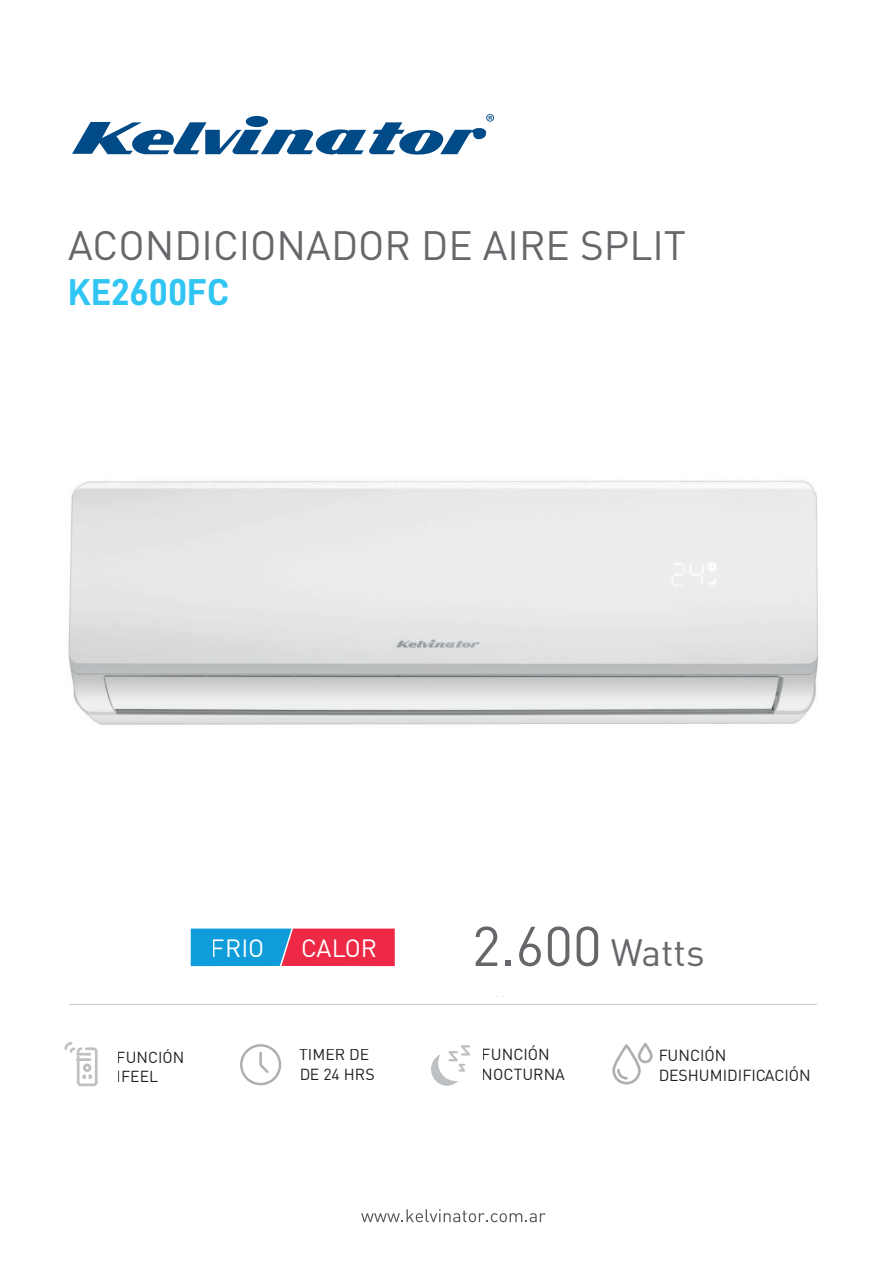
<style>
.page{position:relative;width:893px;height:1263px;background:#fff}
.page>*{position:absolute;margin:0;border:0;box-sizing:border-box;transform-origin:0 0}
.t1{font:55.05px "DIN Pro";color:#65676b}
.t2{font:40.5px "DIN Pro";color:#66676b}
.t3{font:37.5px "D DIN Bold";color:#30c5f3}
.t4{font:24.6px "DIN Pro";color:#fff}
.t5{font:15.9px/19.8px "DIN Pro";color:#241f25}
.t6{font:15.75px/18.9px "DIN Pro";color:#241f25}
.s1{font-size:37.5px}
</style>
<div class="page">
<svg style="left:191px;top:928px;width:204px;height:38px;background:#87638d"></svg>
<svg style="left:361px;top:1209px;width:185px;height:13px"></svg>
<svg style="left:72px;top:114px;width:422px;height:41px"></svg>
<hr style="left:69px;top:1004px;width:748px;height:1px;background:#b5b8b9">
<svg style="left:431px;top:1045px;width:39px;height:41px"></svg>
<svg style="left:612px;top:1043px;width:41px;height:41px"></svg>
<svg style="left:240px;top:1044px;width:41px;height:41px"></svg>
<svg style="left:64px;top:1042px;width:34px;height:44px"></svg>
<img style="left:68px;top:480px;width:751px;height:245px">
<h2 class="t2" style="left:68px;top:218px;width:619px">ACONDICIONADOR DE AIRE SPLIT</h2>
<h3 class="t3" style="left:68px;top:271px;width:163px">KE2600FC</h3>
<h3 class="t4" style="left:211px;top:931px;width:55px">FRIO</h3>
<h3 class="t4" style="left:301px;top:931px;width:77px">CALOR</h3>
<h1 class="t1" style="left:472px;top:909px;width:234px">2.600 <span class="s1">Watts</span></h1>
<p class="t6" style="left:117px;top:1047px;width:69px">FUNCIÓN<br>IFEEL</p>
<p class="t5" style="left:299px;top:1044px;width:77px">TIMER DE<br>DE 24 HRS</p>
<p class="t5" style="left:482px;top:1044px;width:85px">FUNCIÓN<br>NOCTURNA</p>
<p class="t5" style="left:658px;top:1045px;width:154px">FUNCIÓN<br>DESHUMIDIFICACIÓN</p>
</div>
